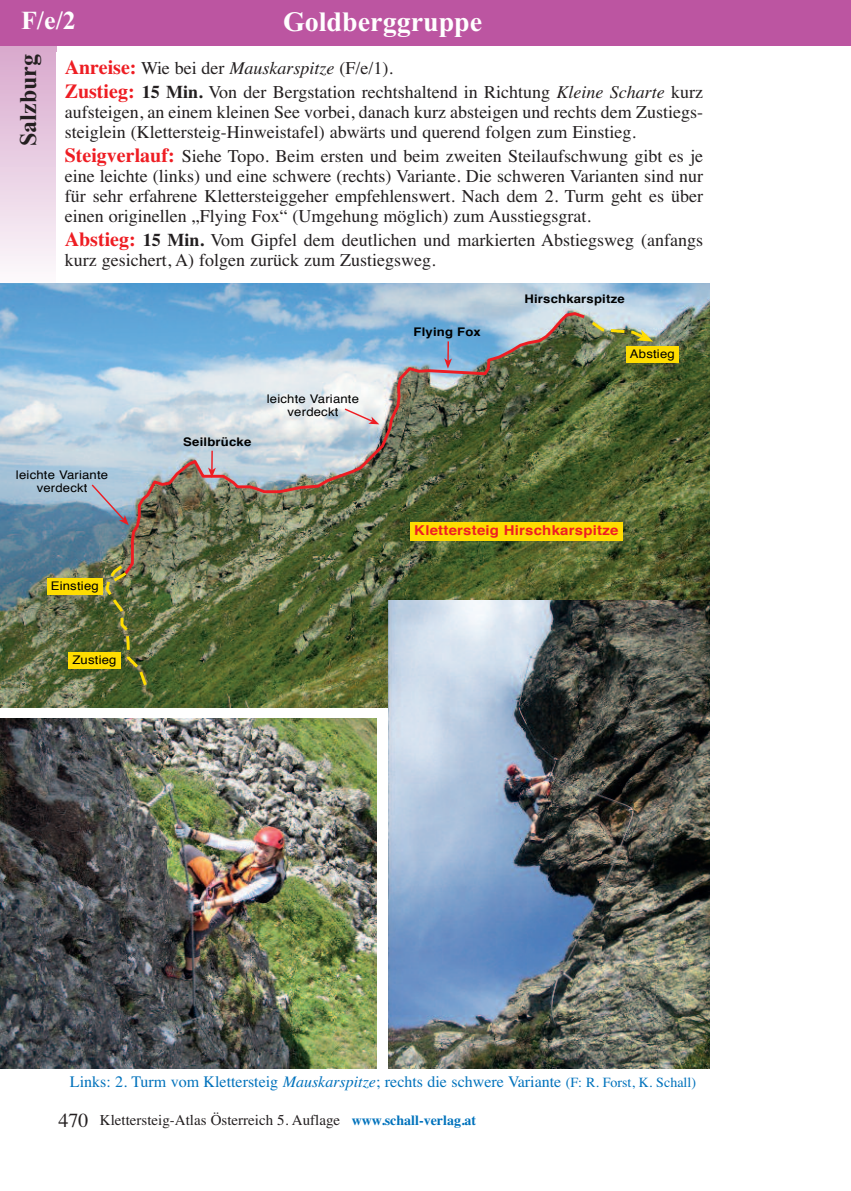
<style>
.page{position:relative;width:851px;height:1191px;background:#fff}
.page>*{position:absolute;margin:0;border:0;box-sizing:border-box;transform-origin:0 0}
.t1{font:700 28px "Times New Roman";color:#fff}
.t2{font:700 26px "Times New Roman";color:#fff}
.t3{font:700 24px "Times New Roman";color:#231f20}
.t4{font:18px/20px "Times";color:#231f20}
.t5{font:16px "Times";color:#0072bc}
.t6{font:15px "Times";color:#231f20}
.t7{font:700 13.6px "Helvetica";letter-spacing:.015em;color:#ee1d23;scale:1.1 1}
.t8{font:11.8px/13.6px "Helvetica";letter-spacing:.015em;color:#000;text-align:center;scale:1.1 1}
.t9{font:700 11.8px "Helvetica";letter-spacing:.015em;color:#000;scale:1.1 1}
.s1{font-weight:700;font-size:20px;color:#ee1d23}
.s2{font-style:italic}
.s3{font-weight:700}
.s4{font-size:14px}
.s5{font-size:20px}
.s6{font-weight:700;font-size:14px;color:#0072bc}
</style>
<div class="page">
<div style="left:0;top:34px;width:56px;height:255px;background:linear-gradient(to bottom,#d6a4ca,#fdfbfd)"></div>
<div style="left:0;top:0;width:850px;height:45px;background:#bc55a1"></div>
<img style="left:0;top:283px;width:709px;height:424px">
<div style="left:68px;top:652px;width:52px;height:16px;background:#ffdd01"></div>
<div style="left:626px;top:346px;width:52px;height:17px;background:#ffdd01"></div>
<div style="left:410px;top:522px;width:212px;height:18px;background:#ffdd01"></div>
<div style="left:47px;top:578px;width:56px;height:17px;background:#ffdd01"></div>
<img style="left:122px;top:311px;width:465px;height:266px">
<img style="left:104px;top:562px;width:45px;height:126px">
<hr style="left:447px;top:341px;width:2px;height:20px;background:#ee1d23">
<svg style="left:444px;top:358px;width:8px;height:11px"></svg>
<svg style="left:588px;top:319px;width:65px;height:23px"></svg>
<svg style="left:208px;top:451px;width:8px;height:27px"></svg>
<svg style="left:343px;top:407px;width:36px;height:17px"></svg>
<svg style="left:90px;top:483px;width:39px;height:42px;background:#93a6bc"></svg>
<img style="left:389px;top:600px;width:320px;height:468px">
<img style="left:0;top:718px;width:377px;height:350px">
<h2 class="t2" style="left:21px;top:5px;width:56px">F/e/2</h2>
<h1 class="t1" style="left:283px;top:5px;width:201px">Goldberggruppe</h1>
<h3 class="t3" style="left:14px;top:146px;width:94px;rotate:-90deg">Salzburg</h3>
<p class="t4" style="left:65px;top:56px;width:639px;line-height:24px"><span class="s1">Anreise:</span> Wie bei der <span class="s2">Mauskarspitze</span> (F/e/1).<br><span class="s1">Zustieg:</span> <span class="s3">15 Min.</span> Von der Bergstation rechtshaltend in Richtung <span class="s2">Kleine Scharte</span> kurz</p>
<p class="t4" style="left:65px;top:102px;width:639px">aufsteigen, an einem kleinen See vorbei, danach kurz absteigen und rechts dem Zustiegs&shy;steiglein (Klettersteig-Hinweistafel) abwärts und querend folgen zum Einstieg.</p>
<p class="t4" style="left:65px;top:146px;width:639px;text-align:justify"><span class="s1">Steigverlauf:</span> Siehe Topo. Beim ersten und beim zweiten Steilaufschwung gibt es je eine leichte (links) und eine schwere (rechts) Variante. Die schweren Varianten sind nur für sehr erfahrene Klettersteiggeher empfehlenswert. Nach dem 2. Turm geht es über einen originellen „Flying Fox“ (Umgehung möglich) zum Ausstiegsgrat.</p>
<p class="t4" style="left:65px;top:230px;width:639px"><span class="s1">Abstieg:</span> <span class="s3">15 Min.</span> Vom Gipfel dem deutlichen und markierten Abstiegsweg (anfangs kurz gesichert, A) folgen zurück zum Zustiegsweg.</p>
<p class="t8" style="left:16px;top:469px;width:85px">leichte Variante verdeckt</p>
<p class="t8" style="left:51px;top:580px;width:45px">Einstieg</p>
<p class="t8" style="left:72px;top:654px;width:42px">Zustieg</p>
<p class="t9" style="left:183px;top:436px;width:63px">Seilbrücke</p>
<p class="t8" style="left:267px;top:393px;width:85px">leichte Variante verdeckt</p>
<p class="t9" style="left:413px;top:327px;width:63px">Flying Fox</p>
<p class="t9" style="left:524px;top:294px;width:93px">Hirschkarspitze</p>
<p class="t8" style="left:630px;top:348px;width:42px">Abstieg</p>
<p class="t7" style="left:414px;top:525px;width:187px">Klettersteig Hirschkarspitze</p>
<p class="t5" style="left:70px;top:1072px;width:627px">Links: 2. Turm vom Klettersteig <span class="s2">Mauskarspitze</span>; rechts die schwere Variante <span class="s4">(F: R. Forst, K. Schall)</span></p>
<p class="t6" style="left:58px;top:1111px;width:419px"><span class="s5">470</span> Klettersteig-Atlas Österreich 5. Auflage <span class="s6">www.schall-verlag.at</span></p>
</div>
